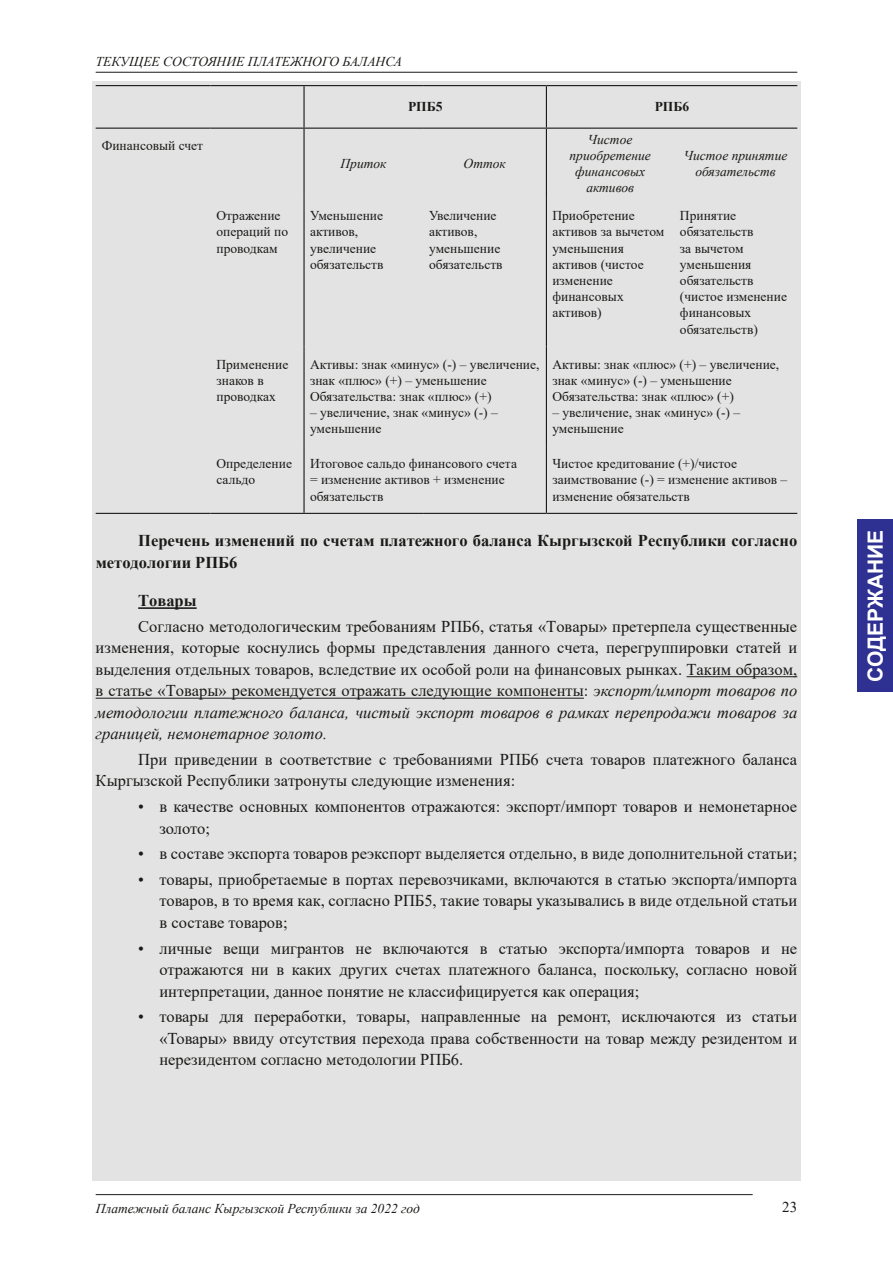
<style>
.page{position:relative;width:893px;height:1263px;background:#fff}
.page>*{position:absolute;margin:0;border:0;box-sizing:border-box;transform-origin:0 0}
.t1{font:700 21px "Arial";color:#fff}
.t2{font:16.5px/21.5px "Times New Roman";color:#1a1a18;text-align:justify}
.t3{font:700 16.5px/21.5px "Times New Roman";color:#1a1a18}
.t4{font:15px "Times New Roman";color:#1a1a18}
.t5{font:13.5px/16.2px "Times New Roman";color:#1a1a18}
.t6{font:italic 13.5px/16.2px "Times New Roman";color:#1a1a18;text-align:center}
.t7{font:700 13.5px "Times New Roman";color:#1a1a18}
.s1{font-style:italic}
</style>
<div class="page">
<hr style="left:96px;top:72px;width:701px;height:1px;background:#1a1a18">
<div style="left:92px;top:82px;width:709px;height:1099px;background:#e4e3e3"></div>
<hr style="left:96px;top:1194px;width:657px;height:1px;background:#1a1a18">
<hr style="left:138px;top:607px;width:59px;height:2px;background:#1a1a18">
<hr style="left:687px;top:676px;width:110px;height:1px;background:#1a1a18">
<hr style="left:96px;top:698px;width:488px;height:1px;background:#1a1a18">
<hr style="left:303px;top:86px;width:2px;height:42px;background:#1a1a18">
<hr style="left:546px;top:86px;width:1px;height:42px;background:#1a1a18">
<hr style="left:304px;top:128px;width:119px;height:1px;background:#1a1a18">
<hr style="left:423px;top:128px;width:123px;height:1px;background:#1a1a18">
<hr style="left:546px;top:128px;width:128px;height:1px;background:#1a1a18">
<hr style="left:674px;top:128px;width:123px;height:1px;background:#1a1a18">
<hr style="left:96px;top:128px;width:114px;height:1px;background:#1a1a18">
<hr style="left:96px;top:513px;width:114px;height:1px;background:#1a1a18">
<hr style="left:210px;top:128px;width:94px;height:1px;background:#1a1a18">
<hr style="left:303px;top:129px;width:2px;height:69px;background:#1a1a18">
<hr style="left:303px;top:198px;width:2px;height:148px;background:#1a1a18">
<hr style="left:303px;top:346px;width:2px;height:100px;background:#1a1a18">
<hr style="left:303px;top:446px;width:2px;height:67px;background:#1a1a18">
<hr style="left:210px;top:513px;width:94px;height:1px;background:#1a1a18">
<hr style="left:546px;top:129px;width:1px;height:69px;background:#1a1a18">
<hr style="left:546px;top:198px;width:1px;height:148px;background:#1a1a18">
<hr style="left:546px;top:346px;width:1px;height:100px;background:#1a1a18">
<hr style="left:546px;top:446px;width:1px;height:67px;background:#1a1a18">
<hr style="left:304px;top:513px;width:119px;height:1px;background:#1a1a18">
<hr style="left:423px;top:513px;width:123px;height:1px;background:#1a1a18">
<hr style="left:546px;top:513px;width:128px;height:1px;background:#1a1a18">
<hr style="left:674px;top:513px;width:123px;height:1px;background:#1a1a18">
<hr style="left:96px;top:85px;width:114px;height:1px;background:#1a1a18">
<hr style="left:210px;top:85px;width:94px;height:1px;background:#1a1a18">
<hr style="left:304px;top:85px;width:119px;height:1px;background:#1a1a18">
<hr style="left:423px;top:85px;width:123px;height:1px;background:#1a1a18">
<hr style="left:546px;top:85px;width:128px;height:1px;background:#1a1a18">
<hr style="left:674px;top:85px;width:123px;height:1px;background:#1a1a18">
<div style="left:857px;top:519px;width:36px;height:173px;background:#2e3092"></div>
<p class="t6" style="left:96px;top:53px;width:308px">ТЕКУЩЕЕ СОСТОЯНИЕ ПЛАТЕЖНОГО БАЛАНСА</p>
<p class="t5" style="left:102px;top:137px;width:103px">Финансовый счет</p>
<p class="t7" style="left:408px;top:97px;width:36px">РПБ5</p>
<p class="t7" style="left:655px;top:97px;width:36px">РПБ6</p>
<p class="t6" style="left:341px;top:155px;width:48px">Приток</p>
<p class="t6" style="left:464px;top:155px;width:44px">Отток</p>
<p class="t6" style="left:569px;top:131px;width:83px">Чистое приобретение финансовых активов</p>
<p class="t6" style="left:684px;top:147px;width:105px">Чистое принятие обязательств</p>
<p class="t5" style="left:216px;top:207px;width:73px">Отражение операций по проводкам</p>
<p class="t5" style="left:310px;top:207px;width:75px">Уменьшение активов, увеличение обязательств</p>
<p class="t5" style="left:429px;top:207px;width:75px">Увеличение активов, уменьшение обязательств</p>
<p class="t5" style="left:552px;top:207px;width:113px">Приобретение активов за вычетом уменьшения активов (чистое изменение финансовых активов)</p>
<p class="t5" style="left:680px;top:207px;width:109px">Принятие обязательств<br>за вычетом уменьшения обязательств (чистое изменение финансовых обязательств)</p>
<p class="t5" style="left:216px;top:355px;width:73px">Применение знаков в проводках</p>
<p class="t5" style="left:310px;top:355px;width:231px">Активы: знак «минус» (-) – увеличение, знак «плюс» (+) – уменьшение<br>Обязательства: знак «плюс» (+)</p>
<p class="t5" style="left:310px;top:404px;width:189px">– увеличение, знак «минус» (-) – уменьшение</p>
<p class="t5" style="left:552px;top:355px;width:228px">Активы: знак «плюс» (+) – увеличение, знак «минус» (-) – уменьшение<br>Обязательства: знак «плюс» (+)</p>
<p class="t5" style="left:552px;top:404px;width:189px">– увеличение, знак «минус» (-) – уменьшение</p>
<p class="t5" style="left:216px;top:455px;width:77px">Определение сальдо</p>
<p class="t5" style="left:310px;top:455px;width:208px">Итоговое сальдо финансового счета = изменение активов + изменение обязательств</p>
<p class="t5" style="left:552px;top:455px;width:236px">Чистое кредитование (+)/чистое заимствование (-) = изменение активов – изменение обязательств</p>
<p class="t3" style="left:96px;top:530px;width:703px;text-indent:43px">Перечень изменений по счетам платежного баланса Кыргызской Республики согласно методологии РПБ6</p>
<p class="t3" style="left:138px;top:590px;width:60px">Товары</p>
<p class="t2" style="left:96px;top:615px;width:703px;text-indent:43px">Согласно методологическим требованиям РПБ6, статья «Товары» претерпела существенные изменения, которые коснулись формы представления данного счета, перегруппировки статей и выделения отдельных товаров, вследствие их особой роли на финансовых рынках. Таким образом, в статье «Товары» рекомендуется отражать следующие компоненты: <span class="s1">экспорт/импорт товаров по методологии платежного баланса, чистый экспорт товаров в рамках перепродажи товаров за границей, немонетарное золото.</span></p>
<p class="t2" style="left:96px;top:748px;width:703px;text-indent:43px">При приведении в соответствие с требованиями РПБ6 счета товаров платежного баланса<br>Кыргызской Республики затронуты следующие изменения:</p>
<p class="t2" style="left:159px;top:795px;width:639px;text-indent:-21px">• в качестве основных компонентов отражаются: экспорт/импорт товаров и немонетарное золото;</p>
<p class="t2" style="left:138px;top:842px;width:661px">• в составе экспорта товаров реэкспорт выделяется отдельно, в виде дополнительной статьи;</p>
<p class="t2" style="left:159px;top:868px;width:639px;text-indent:-21px">• товары, приобретаемые в портах перевозчиками, включаются в статью экспорта/импорта товаров, в то время как, согласно РПБ5, такие товары указывались в виде отдельной статьи в составе товаров;</p>
<p class="t2" style="left:159px;top:937px;width:639px;text-indent:-21px">• личные вещи мигрантов не включаются в статью экспорта/импорта товаров и не отражаются ни в каких других счетах платежного баланса, поскольку, согласно новой интерпретации, данное понятие не классифицируется как операция;</p>
<p class="t2" style="left:159px;top:1005px;width:639px;text-indent:-21px">• товары для переработки, товары, направленные на ремонт, исключаются из статьи «Товары» ввиду отсутствия перехода права собственности на товар между резидентом и нерезидентом согласно методологии РПБ6.</p>
<p class="t6" style="left:96px;top:1200px;width:326px">Платежный баланс Кыргызской Республики за 2022 год</p>
<p class="t4" style="left:782px;top:1197px;width:16px">23</p>
<p class="t1" style="left:861px;top:682px;width:153px;rotate:-90deg">СОДЕРЖАНИЕ</p>
</div>
